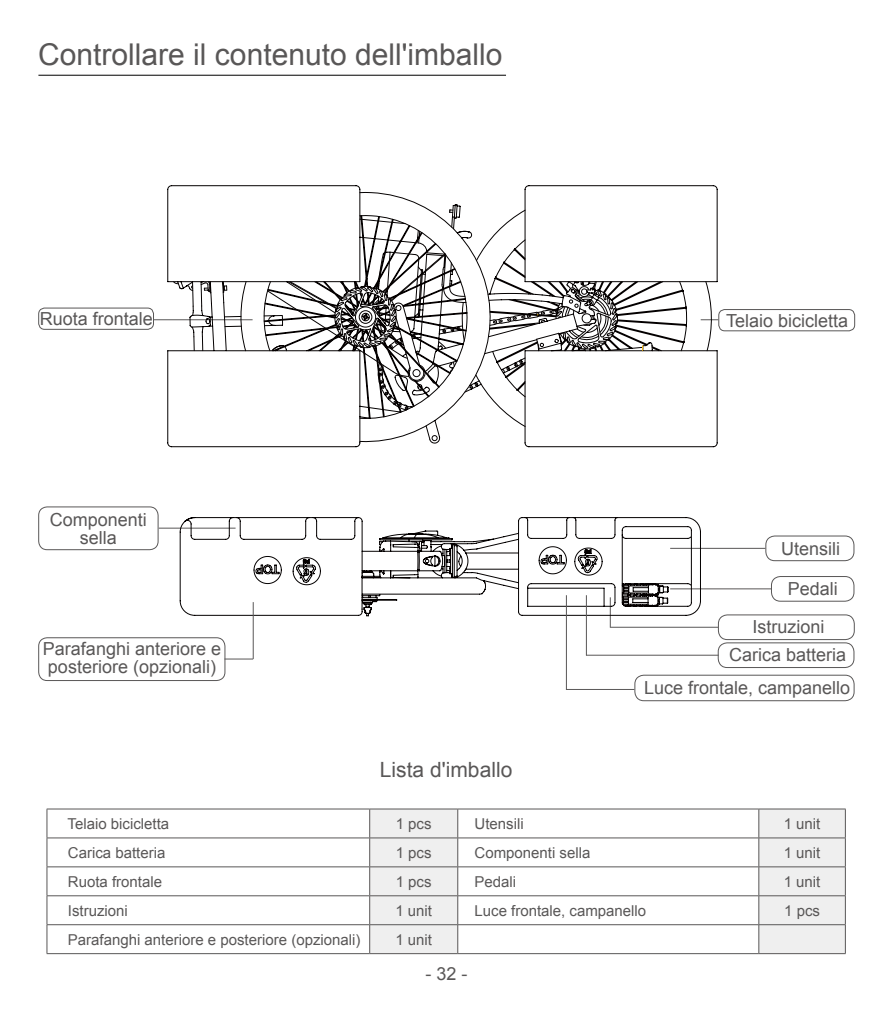
<style>
.page{position:relative;width:893px;height:1021px;background:#fff}
.page>*{position:absolute;margin:0;border:0;box-sizing:border-box;transform-origin:0 0}
.t1{font:30px "Arial";color:#595757}
.t2{font:21px "Arial";color:#595757}
.t3{font:18px/18px "Arial";color:#595757;text-align:center}
.t4{font:15px "Arial";color:#595757}
</style>
<div class="page">
<div style="left:38px;top:307px;width:116px;height:23px;border:1px solid #595757;border-radius:6px"></div>
<div style="left:634px;top:674px;width:220px;height:27px;border:1px solid #595757;border-radius:9px"></div>
<div style="left:718px;top:614px;width:137px;height:26px;border:1px solid #595757;border-radius:9px"></div>
<div style="left:771px;top:576px;width:83px;height:25px;border:1px solid #595757;border-radius:9px"></div>
<div style="left:765px;top:535px;width:89px;height:26px;border:1px solid #595757;border-radius:9px"></div>
<hr style="left:154px;top:319px;width:99px;height:1px;background:#595757">
<hr style="left:159px;top:527px;width:77px;height:1px;background:#595757">
<hr style="left:670px;top:588px;width:101px;height:1px;background:#595757">
<hr style="left:670px;top:548px;width:95px;height:1px;background:#595757">
<hr style="left:610px;top:626px;width:108px;height:1px;background:#595757">
<hr style="left:610px;top:597px;width:1px;height:30px;background:#595757">
<hr style="left:38px;top:75px;width:468px;height:1px;background:#000">
<div style="left:718px;top:309px;width:137px;height:22px;border:1px solid #595757;border-radius:6px"></div>
<svg style="left:370px;top:809px;width:475px;height:144px"></svg>
<hr style="left:47px;top:808px;width:323px;height:1px;background:#595757">
<hr style="left:370px;top:808px;width:88px;height:1px;background:#595757">
<hr style="left:458px;top:808px;width:301px;height:1px;background:#595757">
<hr style="left:759px;top:808px;width:87px;height:1px;background:#595757">
<hr style="left:47px;top:837px;width:323px;height:1px;background:#595757">
<hr style="left:370px;top:837px;width:88px;height:1px;background:#595757">
<hr style="left:458px;top:837px;width:301px;height:1px;background:#595757">
<hr style="left:759px;top:837px;width:87px;height:1px;background:#595757">
<hr style="left:47px;top:866px;width:323px;height:1px;background:#595757">
<hr style="left:370px;top:866px;width:88px;height:1px;background:#595757">
<hr style="left:458px;top:866px;width:301px;height:1px;background:#595757">
<hr style="left:759px;top:866px;width:87px;height:1px;background:#595757">
<hr style="left:47px;top:895px;width:323px;height:1px;background:#595757">
<hr style="left:370px;top:895px;width:88px;height:1px;background:#595757">
<hr style="left:458px;top:895px;width:301px;height:1px;background:#595757">
<hr style="left:759px;top:895px;width:87px;height:1px;background:#595757">
<hr style="left:47px;top:924px;width:323px;height:1px;background:#595757">
<svg style="left:46px;top:809px;width:1px;height:144px"></svg>
<hr style="left:370px;top:924px;width:88px;height:1px;background:#595757">
<svg style="left:369px;top:809px;width:1px;height:144px"></svg>
<hr style="left:458px;top:924px;width:301px;height:1px;background:#595757">
<svg style="left:457px;top:809px;width:1px;height:144px"></svg>
<hr style="left:759px;top:924px;width:87px;height:1px;background:#595757">
<svg style="left:758px;top:809px;width:1px;height:144px"></svg>
<svg style="left:845px;top:809px;width:1px;height:144px"></svg>
<hr style="left:47px;top:953px;width:323px;height:1px;background:#595757">
<hr style="left:370px;top:953px;width:88px;height:1px;background:#595757">
<hr style="left:458px;top:953px;width:301px;height:1px;background:#595757">
<hr style="left:759px;top:953px;width:87px;height:1px;background:#595757">
<svg style="left:167px;top:185px;width:551px;height:262px"></svg>
<svg style="left:192px;top:192px;width:425px;height:252px"></svg>
<svg style="left:180px;top:209px;width:533px;height:218px"></svg>
<svg style="left:173px;top:248px;width:514px;height:143px"></svg>
<svg style="left:463px;top:295px;width:181px;height:97px"></svg>
<svg style="left:180px;top:517px;width:521px;height:99px"></svg>
<div style="left:718px;top:642px;width:136px;height:26px;border:1px solid #595757;border-radius:9px"></div>
<hr style="left:566px;top:689px;width:68px;height:1px;background:#595757">
<hr style="left:586px;top:654px;width:133px;height:1px;background:#595757">
<hr style="left:566px;top:595px;width:1px;height:95px;background:#595757">
<hr style="left:586px;top:595px;width:1px;height:60px;background:#595757">
<div style="left:38px;top:506px;width:121px;height:44px;border:1px solid #595757;border-radius:9px"></div>
<svg style="left:225px;top:658px;width:28px;height:1px"></svg>
<hr style="left:253px;top:602px;width:1px;height:57px;background:#595757">
<div style="left:38px;top:637px;width:187px;height:44px;border:1px solid #595757;border-radius:9px"></div>
<h1 class="t1" style="left:38px;top:35px;width:466px">Controllare il contenuto dell'imballo</h1>
<p class="t3" style="left:40px;top:310px;width:115px">Ruota frontale</p>
<p class="t3" style="left:50px;top:510px;width:99px">Componenti sella</p>
<p class="t3" style="left:43px;top:640px;width:180px;text-align:left">Parafanghi anteriore e posteriore (opzionali)</p>
<h2 class="t2" style="left:380px;top:755px;width:134px">Lista d'imballo</h2>
<p class="t3" style="left:726px;top:311px;width:124px">Telaio bicicletta</p>
<p class="t3" style="left:781px;top:539px;width:61px">Utensili</p>
<p class="t3" style="left:788px;top:580px;width:52px">Pedali</p>
<p class="t3" style="left:752px;top:617px;width:74px">istruzioni</p>
<p class="t3" style="left:729px;top:646px;width:119px">Carica batteria</p>
<p class="t3" style="left:644px;top:678px;width:207px">Luce frontale, campanello</p>
<p class="t4" style="left:68px;top:813px;width:103px">Telaio bicicletta</p>
<p class="t4" style="left:396px;top:813px;width:37px">1 pcs</p>
<p class="t4" style="left:474px;top:813px;width:51px">Utensili</p>
<p class="t4" style="left:784px;top:813px;width:38px">1 unit</p>
<p class="t4" style="left:68px;top:842px;width:99px">Carica batteria</p>
<p class="t4" style="left:396px;top:842px;width:37px">1 pcs</p>
<p class="t4" style="left:474px;top:842px;width:117px">Componenti sella</p>
<p class="t4" style="left:784px;top:842px;width:38px">1 unit</p>
<p class="t4" style="left:68px;top:871px;width:96px">Ruota frontale</p>
<p class="t4" style="left:396px;top:871px;width:37px">1 pcs</p>
<p class="t4" style="left:474px;top:871px;width:43px">Pedali</p>
<p class="t4" style="left:784px;top:871px;width:38px">1 unit</p>
<p class="t4" style="left:68px;top:900px;width:62px">istruzioni</p>
<p class="t4" style="left:395px;top:900px;width:38px">1 unit</p>
<p class="t4" style="left:474px;top:900px;width:173px">Luce frontale, campanello</p>
<p class="t4" style="left:784px;top:900px;width:37px">1 pcs</p>
<p class="t4" style="left:68px;top:929px;width:294px">Parafanghi anteriore e posteriore (opzionali)</p>
<p class="t4" style="left:395px;top:929px;width:38px">1 unit</p>
<p class="t3" style="left:425px;top:965px;width:44px">- 32 -</p>
</div>
